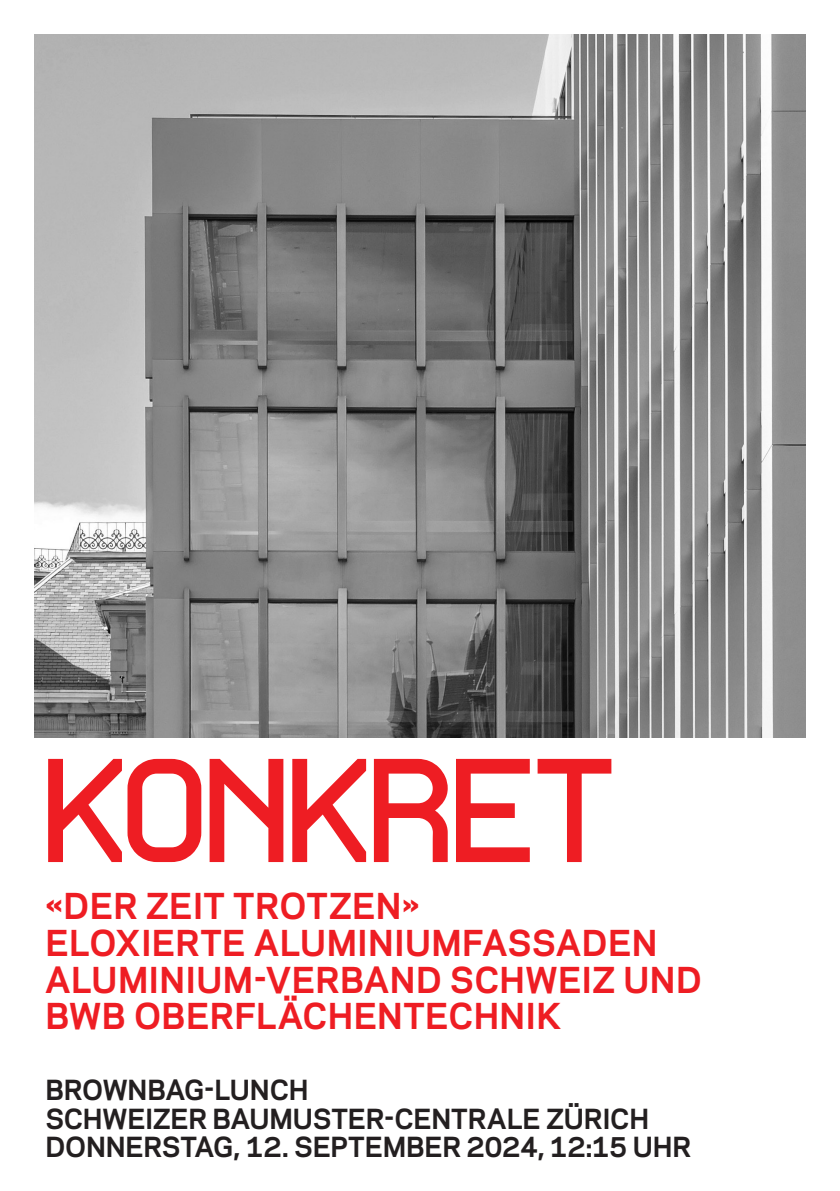
<style>
.page{position:relative;width:840px;height:1191px;background:#fff}
.page>*{position:absolute;margin:0;border:0;box-sizing:border-box;transform-origin:0 0}
.V_-_Veranstaltungstyp{font:144px "Autoscape TT";letter-spacing:-.08em;color:#ee1d23}
.V_-_Veranstaltungstitel{font:700 33.6px "Galaxie Polaris";letter-spacing:.005em;color:#ee1d23}
.V_-_Infotext{font:700 26px "Galaxie Polaris";letter-spacing:-.01em;color:#231f20}
</style>
<div class="page">
<img style="left:34px;top:34px;width:771px;height:703px">
<p class="V_-_Veranstaltungstyp" style="left:45px;top:727px;width:584px">KONKRET</p>
<p class="V_-_Veranstaltungstitel" style="left:45px;top:880px;width:375px">«DER ZEIT TROTZEN»</p>
<p class="V_-_Veranstaltungstitel" style="left:45px;top:917px;width:613px">ELOXIERTE ALUMINIUMFASSADEN</p>
<p class="V_-_Veranstaltungstitel" style="left:45px;top:954px;width:657px">ALUMINIUM-VERBAND SCHWEIZ UND</p>
<p class="V_-_Veranstaltungstitel" style="left:45px;top:991px;width:517px">BWB OBERFLÄCHENTECHNIK</p>
<p class="V_-_Infotext" style="left:45px;top:1070px;width:264px">BROWNBAG-LUNCH</p>
<p class="V_-_Infotext" style="left:45px;top:1099px;width:605px">SCHWEIZER BAUMUSTER-CENTRALE ZÜRICH</p>
<p class="V_-_Infotext" style="left:45px;top:1127px;width:647px">DONNERSTAG, 12. SEPTEMBER 2024, 12:15 UHR</p>
</div>
